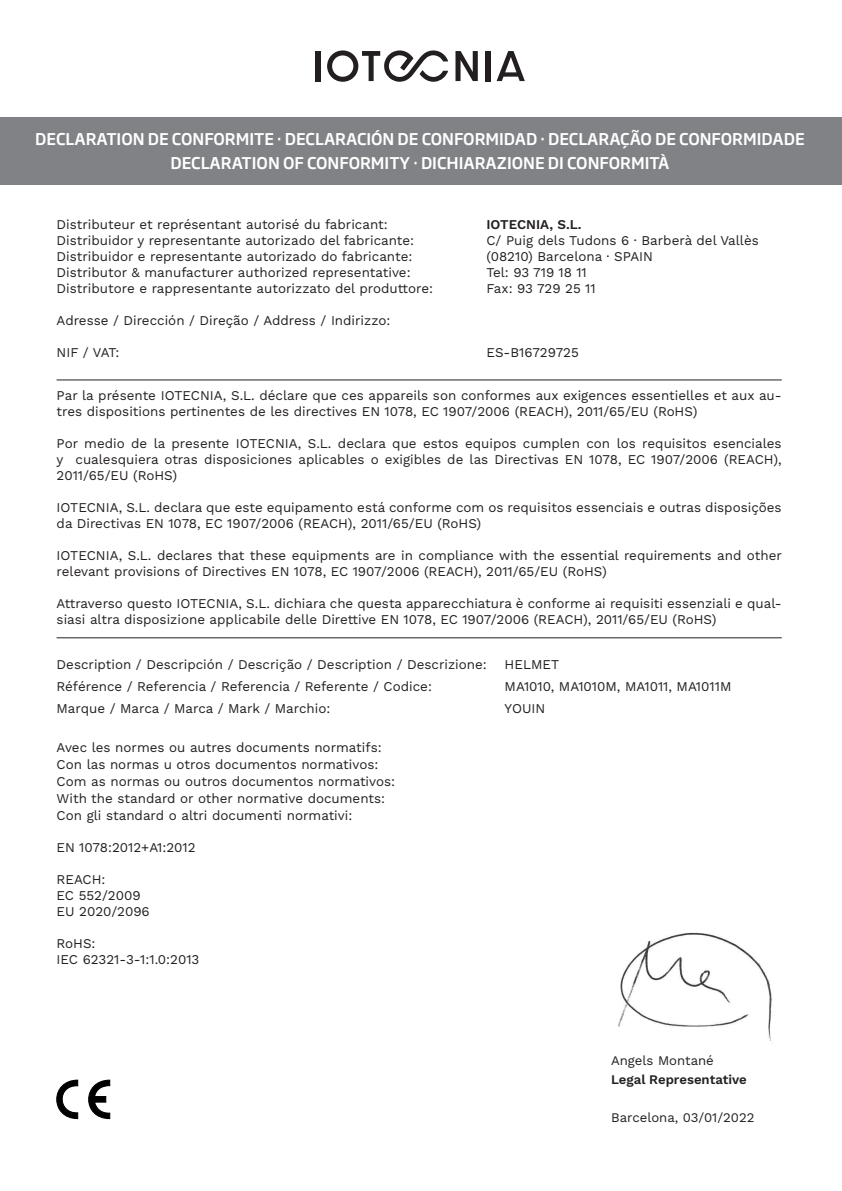
<style>
.page{position:relative;width:842px;height:1191px;background:#fff}
.page>*{position:absolute;margin:0;border:0;box-sizing:border-box;transform-origin:0 0}
.t1{font:500 16px/24px "Soho Gothic Pro";color:#fff;text-align:center}
.t2{font:13.4px/16px "Work Sans";color:#231f20}
.t3{font:600 13.4px "Work Sans";color:#231f20}
.t4{font:13.2px "Work Sans";color:#231f20}
.t5{font:600 13.2px "Work Sans";color:#231f20}
</style>
<div class="page">
<div style="left:0;top:117px;width:842px;height:68px;background:#808285"></div>
<div style="left:315px;top:51px;width:5px;height:30px;background:#231f20"></div>
<svg style="left:455px;top:51px;width:23px;height:30px"></svg>
<div style="left:486px;top:51px;width:5px;height:30px;background:#231f20"></div>
<svg style="left:497px;top:51px;width:28px;height:30px"></svg>
<svg style="left:327px;top:50px;width:121px;height:32px"></svg>
<svg style="left:56px;top:1080px;width:54px;height:38px"></svg>
<hr style="left:57px;top:379px;width:725px;height:1px;background:#231f20">
<hr style="left:57px;top:637px;width:725px;height:1px;background:#231f20">
<img style="left:618px;top:932px;width:155px;height:111px">
<p class="t1" style="left:35px;top:126px;width:771px">DECLARATION DE CONFORMITE · DECLARACIÓN DE CONFORMIDAD · DECLARAÇÃO DE CONFORMIDADE<br>DECLARATION OF CONFORMITY · DICHIARAZIONE DI CONFORMITÀ</p>
<p class="t2" style="left:57px;top:216px;width:378px">Distributeur et représentant autorisé du fabricant:<br>Distribuidor y representante autorizado del fabricante:<br>Distribuidor e representante autorizado do fabricante:<br>Distributor &amp; manufacturer authorized representative:<br>Distributore e rappresentante autorizzato del produttore:</p>
<p class="t2" style="left:57px;top:312px;width:335px">Adresse / Dirección / Direção / Address / Indirizzo:</p>
<p class="t2" style="left:57px;top:344px;width:64px">NIF / VAT:</p>
<p class="t3" style="left:486px;top:214px;width:97px">IOTECNIA, S.L.</p>
<p class="t2" style="left:486px;top:232px;width:274px">C/ Puig dels Tudons 6 · Barberà del Vallès (08210) Barcelona · SPAIN<br>Tel: 93 719 18 11<br>Fax: 93 729 25 11</p>
<p class="t2" style="left:486px;top:344px;width:94px">ES-B16729725</p>
<p class="t2" style="left:57px;top:387px;width:727px">Par la présente IOTECNIA, S.L. déclare que ces appareils son conformes aux exigences essentielles et aux au&shy;tres dispositions pertinentes de les directives EN 1078, EC 1907/2006 (REACH), 2011/65/EU (RoHS)</p>
<p class="t2" style="left:57px;top:435px;width:727px;text-align:justify">Por medio de la presente IOTECNIA, S.L. declara que estos equipos cumplen con los requisitos esenciales y cualesquiera otras disposiciones aplicables o exigibles de las Directivas EN 1078, EC 1907/2006 (REACH), 2011/65/EU (RoHS)</p>
<p class="t2" style="left:57px;top:499px;width:727px">IOTECNIA, S.L. declara que este equipamento está conforme com os requisitos essenciais e outras disposições da Directivas EN 1078, EC 1907/2006 (REACH), 2011/65/EU (RoHS)</p>
<p class="t2" style="left:57px;top:547px;width:727px">IOTECNIA, S.L. declares that these equipments are in compliance with the essential requirements and other relevant provisions of Directives EN 1078, EC 1907/2006 (REACH), 2011/65/EU (RoHS)</p>
<p class="t2" style="left:57px;top:595px;width:727px">Attraverso questo IOTECNIA, S.L. dichiara che questa apparecchiatura è conforme ai requisiti essenziali e qual&shy;siasi altra disposizione applicabile delle Direttive EN 1078, EC 1907/2006 (REACH), 2011/65/EU (RoHS)</p>
<p class="t2" style="left:57px;top:653px;width:432px;line-height:22px">Description / Descripción / Descrição / Description / Descrizione:<br>Référence / Referencia / Referencia / Referente / Codice:<br>Marque / Marca / Marca / Mark / Marchio:</p>
<p class="t2" style="left:505px;top:653px;width:228px;line-height:22px">HELMET<br>MA1010, MA1010M, MA1011, MA1011M<br>YOUIN</p>
<p class="t2" style="left:57px;top:738px;width:340px;line-height:17px">Avec les normes ou autres documents normatifs:<br>Con las normas u otros documentos normativos:<br>Com as normas ou outros documentos normativos:<br>With the standard or other normative documents:<br>Con gli standard o altri documenti normativi:</p>
<p class="t2" style="left:57px;top:839px;width:141px">EN 1078:2012+A1:2012</p>
<p class="t2" style="left:57px;top:871px;width:95px">REACH:<br>EC 552/2009<br>EU 2020/2096</p>
<p class="t2" style="left:57px;top:935px;width:144px">RoHS:<br>IEC 62321-3-1:1.0:2013</p>
<p class="t4" style="left:611px;top:1050px;width:104px">Angels Montané</p>
<p class="t5" style="left:611px;top:1070px;width:137px">Legal Representative</p>
<p class="t4" style="left:611px;top:1108px;width:145px">Barcelona, 03/01/2022</p>
</div>
